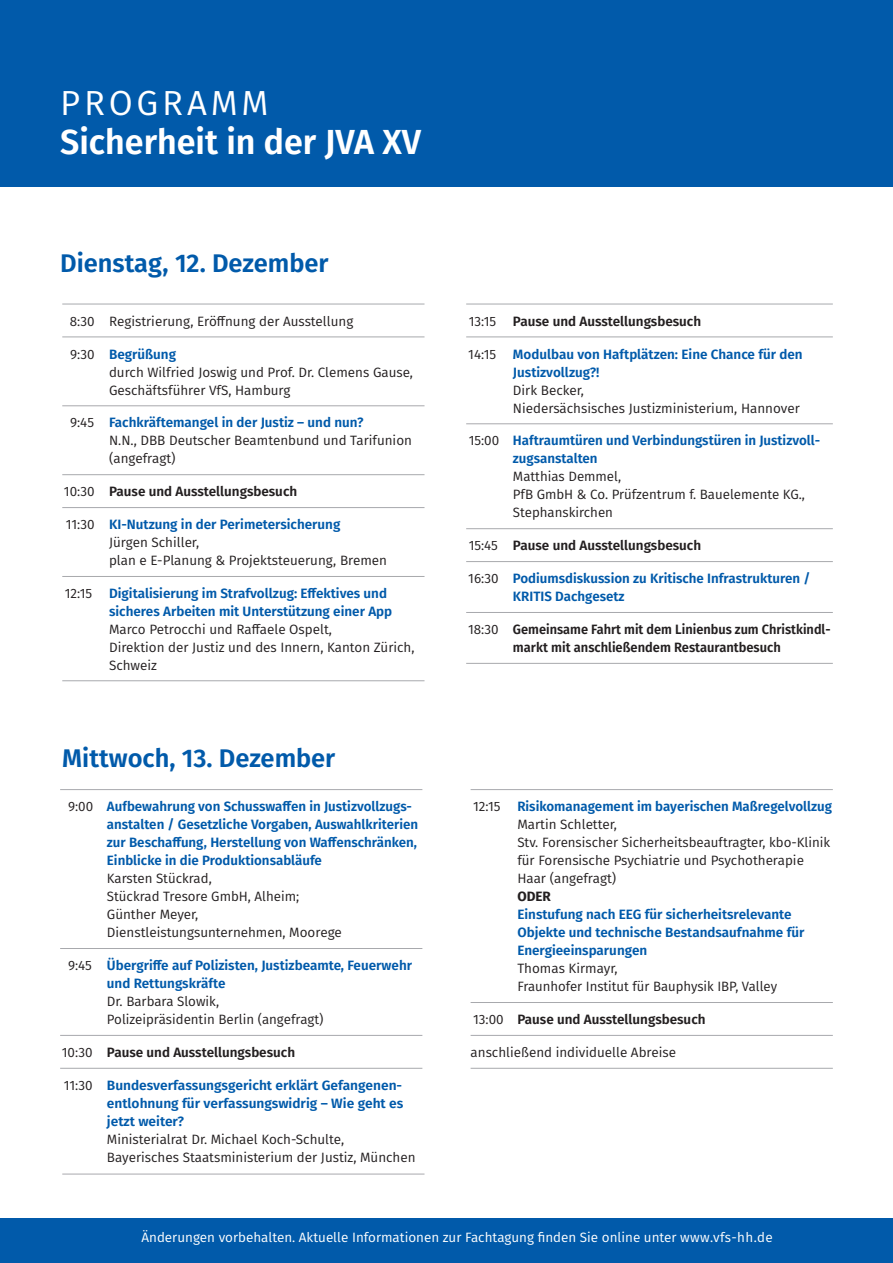
<style>
.page{position:relative;width:893px;height:1263px;background:#fff}
.page>*{position:absolute;margin:0;border:0;box-sizing:border-box;transform-origin:0 0}
.t1{font:600 34.8px "Fira Sans";color:#fff}
.t2{font:34.8px "Fira Sans";letter-spacing:.11em;color:#fff}
.t3{font:600 25.5px "Fira Sans";color:#015aaa}
.t4{font:13.5px/18px "Fira Sans";color:#231f20}
.t5{font:600 13.5px/18px "Fira Sans";color:#015aaa}
.t6{font:600 13.5px "Fira Sans";color:#231f20}
.t7{font:13.5px "Fira Sans";color:#fff}
.t8{font:600 13.5px/18px "Fira Sans";color:#231f20;text-align:center;scale:.95 1}
.t9{font:700 13.5px "Fira Sans";color:#231f20}
.s1{font-weight:600;color:#015aaa}
.s2{font-weight:400}
.s3{font-weight:400;color:#231f20}
</style>
<div class="page">
<hr style="left:62px;top:304px;width:362px;height:1px;background:#a8a9ad">
<hr style="left:62px;top:336px;width:362px;height:1px;background:#a8a9ad">
<hr style="left:62px;top:405px;width:362px;height:1px;background:#a8a9ad">
<hr style="left:62px;top:474px;width:362px;height:1px;background:#a8a9ad">
<hr style="left:62px;top:507px;width:362px;height:1px;background:#a8a9ad">
<hr style="left:62px;top:576px;width:362px;height:1px;background:#a8a9ad">
<hr style="left:60px;top:789px;width:362px;height:1px;background:#a8a9ad">
<hr style="left:60px;top:948px;width:362px;height:1px;background:#a8a9ad">
<hr style="left:60px;top:1035px;width:362px;height:1px;background:#a8a9ad">
<hr style="left:60px;top:1068px;width:362px;height:1px;background:#a8a9ad">
<hr style="left:471px;top:789px;width:362px;height:1px;background:#a8a9ad">
<hr style="left:471px;top:1002px;width:362px;height:1px;background:#a8a9ad">
<hr style="left:471px;top:1035px;width:362px;height:1px;background:#a8a9ad">
<hr style="left:471px;top:1068px;width:362px;height:1px;background:#a8a9ad">
<div style="left:0;top:0;width:893px;height:186px;background:#015aaa"></div>
<div style="left:0;top:1218px;width:893px;height:45px;background:#015aaa"></div>
<hr style="left:466px;top:304px;width:367px;height:1px;background:#a8a9ad">
<hr style="left:466px;top:336px;width:367px;height:1px;background:#a8a9ad">
<hr style="left:466px;top:423px;width:367px;height:1px;background:#a8a9ad">
<hr style="left:466px;top:528px;width:367px;height:1px;background:#a8a9ad">
<hr style="left:466px;top:561px;width:367px;height:1px;background:#a8a9ad">
<hr style="left:466px;top:612px;width:367px;height:1px;background:#a8a9ad">
<hr style="left:466px;top:663px;width:367px;height:1px;background:#a8a9ad">
<hr style="left:62px;top:680px;width:362px;height:1px;background:#a8a9ad">
<hr style="left:62px;top:1174px;width:362px;height:1px;background:#a8a9ad">
<h1 class="t2" style="left:60px;top:77px;width:210px">PROGRAMM</h1>
<h1 class="t1" style="left:60px;top:114px;width:363px">Sicherheit in der JVA XV</h1>
<h2 class="t3" style="left:60px;top:242px;width:270px">Dienstag, 12. Dezember</h2>
<p class="t4" style="left:70px;top:312px;width:285px">8:30 Registrierung, Eröffnung der Ausstellung</p>
<p class="t4" style="left:109px;top:344px;width:306px;text-indent:-39px">9:30 <span class="s1">Begrüßung<br></span>durch Wilfried Joswig und Prof. Dr. Clemens Gause,<br>Geschäftsführer VfS, Hamburg</p>
<p class="t4" style="left:109px;top:413px;width:304px;text-indent:-39px">9:45 <span class="s1">Fachkräftemangel in der Justiz – und nun?<br></span>N.N., DBB Deutscher Beamtenbund und Tarifunion (angefragt)</p>
<p class="t6" style="left:64px;top:480px;width:235px"><span class="s2">10:30</span> Pause und Ausstellungsbesuch</p>
<p class="t4" style="left:109px;top:515px;width:279px;text-indent:-43px">11:30 <span class="s1">KI-Nutzung in der Perimetersicherung<br></span>Jürgen Schiller,<br>plan e E-Planung &amp; Projektsteuerung, Bremen</p>
<p class="t5" style="left:109px;top:584px;width:285px;text-indent:-44px"><span class="s3">12:15</span> Digitalisierung im Strafvollzug: Effektives und sicheres Arbeiten mit Unterstützung einer App</p>
<p class="t4" style="left:109px;top:620px;width:307px">Marco Petrocchi und Raffaele Ospelt,<br>Direktion der Justiz und des Innern, Kanton Zürich,<br>Schweiz</p>
<h2 class="t3" style="left:62px;top:738px;width:275px">Mittwoch, 13. Dezember</h2>
<p class="t5" style="left:107px;top:797px;width:313px;text-indent:-39px"><span class="s3">9:00</span> Aufbewahrung von Schusswaffen in Justizvollzugs&shy;anstalten / Gesetzliche Vorgaben, Auswahlkriterien zur Beschaffung, Herstellung von Waffenschränken, Einblicke in die Produktionsabläufe</p>
<p class="t4" style="left:107px;top:869px;width:237px">Karsten Stückrad,<br>Stückrad Tresore GmbH, Alheim;<br>Günther Meyer,<br>Dienstleistungsunternehmen, Moorege</p>
<p class="t5" style="left:107px;top:956px;width:307px;text-indent:-39px"><span class="s3">9:45</span> Übergriffe auf Polizisten, Justizbeamte, Feuerwehr und Rettungskräfte</p>
<p class="t4" style="left:107px;top:992px;width:218px">Dr. Barbara Slowik,<br>Polizeipräsidentin Berlin (angefragt)</p>
<p class="t6" style="left:62px;top:1041px;width:235px"><span class="s2">10:30</span> Pause und Ausstellungsbesuch</p>
<p class="t5" style="left:107px;top:1075px;width:298px;text-indent:-43px"><span class="s3">11:30</span> Bundesverfassungsgericht erklärt Gefangenen&shy;entlohnung für verfassungswidrig – Wie geht es jetzt weiter?</p>
<p class="t4" style="left:107px;top:1130px;width:310px">Ministerialrat Dr. Michael Koch-Schulte,<br>Bayerisches Staatsministerium der Justiz, München</p>
<p class="t6" style="left:469px;top:310px;width:234px"><span class="s2">13:15</span> Pause und Ausstellungsbesuch</p>
<p class="t5" style="left:513px;top:344px;width:291px;text-indent:-45px"><span class="s3">14:15</span> Modulbau von Haftplätzen: Eine Chance für den<br>Justizvollzug?!</p>
<p class="t4" style="left:513px;top:380px;width:288px">Dirk Becker,<br>Niedersächsisches Justizministerium, Hannover</p>
<p class="t5" style="left:513px;top:431px;width:309px;text-indent:-44px"><span class="s3">15:00</span> Haftraumtüren und Verbindungstüren in Justizvoll&shy;zugsanstalten</p>
<p class="t4" style="left:513px;top:467px;width:294px">Matthias Demmel,<br>PfB GmbH &amp; Co. Prüfzentrum f. Bauelemente KG.,<br>Stephanskirchen</p>
<p class="t6" style="left:469px;top:535px;width:234px"><span class="s2">15:45</span> Pause und Ausstellungsbesuch</p>
<p class="t5" style="left:513px;top:569px;width:299px;text-indent:-45px"><span class="s3">16:30</span> Podiumsdiskussion zu Kritische Infrastrukturen /<br>KRITIS Dachgesetz</p>
<p class="t8" style="left:468px;top:620px;width:383px"><span class="s2">18:30</span> Gemeinsame Fahrt mit dem Linienbus zum Christkindl&shy;markt mit anschließendem Restaurantbesuch</p>
<p class="t4" style="left:517px;top:797px;width:316px;text-indent:-44px">12:15 <span class="s1">Risikomanagement im bayerischen Maßregelvollzug </span>Martin Schletter,<br>Stv. Forensischer Sicherheitsbeauftragter, kbo-Klinik für Forensische Psychiatrie und Psychotherapie Haar (angefragt)</p>
<p class="t9" style="left:517px;top:885px;width:35px">ODER</p>
<p class="t5" style="left:517px;top:905px;width:289px">Einstufung nach EEG für sicherheitsrelevante<br>Objekte und technische Bestandsaufnahme für<br>Energieeinsparungen</p>
<p class="t4" style="left:517px;top:959px;width:261px">Thomas Kirmayr,<br>Fraunhofer Institut für Bauphysik IBP, Valley</p>
<p class="t6" style="left:473px;top:1008px;width:234px"><span class="s2">13:00</span> Pause und Ausstellungsbesuch</p>
<p class="t4" style="left:471px;top:1043px;width:207px">anschließend individuelle Abreise</p>
<p class="t7" style="left:142px;top:1227px;width:633px">Änderungen vorbehalten. Aktuelle Informationen zur Fachtagung finden Sie online unter www.vfs-hh.de</p>
</div>
